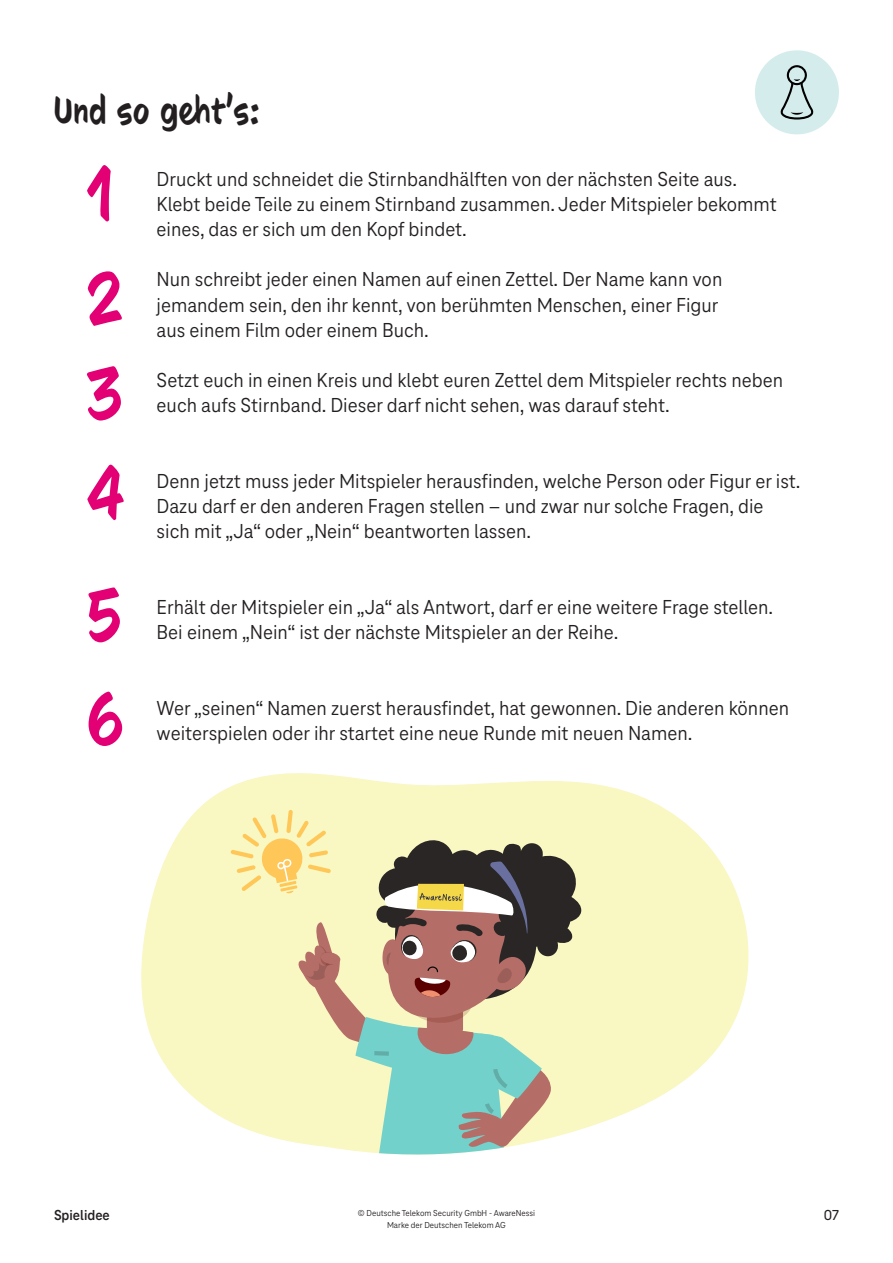
<style>
.page{position:relative;width:893px;height:1263px;background:#fff}
.page>*{position:absolute;margin:0;border:0;box-sizing:border-box;transform-origin:0 0}
.t1{font:700 78.3px/103.5px "Tele Neo Marker";color:#e20074}
.t2{font:700 42px "Tele Neo Marker";letter-spacing:.025em;color:#231f20}
.t3{font:21px/25.2px "Tele Neo";color:#231f20}
.t4{font:700 15px "Tele Neo";color:#231f20}
.t5{font:500 15px "Tele Neo";color:#231f20}
.t6{font:9px/12px "Tele Neo";color:#231f20;text-align:center}
</style>
<div class="page">
<div style="left:755px;top:50px;width:84px;height:84px;background:#d4edec;border-radius:50%"></div>
<svg style="left:780px;top:65px;width:34px;height:55px"></svg>
<svg style="left:141px;top:773px;width:608px;height:356px;fill:#f9f7c2"></svg>
<svg style="left:230px;top:810px;width:352px;height:345px;background:#c8c6a4"></svg>
<h2 class="t2" style="left:54px;top:83px;width:207px">Und so geht’s:</h2>
<p class="t3" style="left:157px;top:166px;width:622px">Druckt und schneidet die Stirnbandhälften von der nächsten Seite aus.<br>Klebt beide Teile zu einem Stirnband zusammen. Jeder Mitspieler bekommt eines, das er sich um den Kopf bindet.</p>
<p class="t3" style="left:157px;top:267px;width:567px">Nun schreibt jeder einen Namen auf einen Zettel. Der Name kann von jemandem sein, den ihr kennt, von berühmten Menschen, einer Figur aus einem Film oder einem Buch.</p>
<p class="t3" style="left:157px;top:368px;width:628px">Setzt euch in einen Kreis und klebt euren Zettel dem Mitspieler rechts neben euch aufs Stirnband. Dieser darf nicht sehen, was darauf steht.</p>
<h1 class="t1" style="left:88px;top:142px;width:35px">1<br>2</h1>
<h1 class="t1" style="left:88px;top:342px;width:36px">3</h1>
<h1 class="t1" style="left:88px;top:431px;width:37px;line-height:122.6px">4<br>5</h1>
<h1 class="t1" style="left:88px;top:668px;width:37px">6</h1>
<p class="t3" style="left:157px;top:469px;width:645px">Denn jetzt muss jeder Mitspieler herausfinden, welche Person oder Figur er ist.<br>Dazu darf er den anderen Fragen stellen – und zwar nur solche Fragen, die sich mit „Ja“ oder „Nein“ beantworten lassen.</p>
<p class="t3" style="left:157px;top:595px;width:618px">Erhält der Mitspieler ein „Ja“ als Antwort, darf er eine weitere Frage stellen.<br>Bei einem „Nein“ ist der nächste Mitspieler an der Reihe.</p>
<p class="t3" style="left:157px;top:695px;width:634px">Wer „seinen“ Namen zuerst herausfindet, hat gewonnen. Die anderen können weiterspielen oder ihr startet eine neue Runde mit neuen Namen.</p>
<p class="t4" style="left:54px;top:1207px;width:57px">Spielidee</p>
<p class="t6" style="left:358px;top:1207px;width:179px">© Deutsche Telekom Security GmbH - AwareNessi<br>Marke der Deutschen Telekom AG</p>
<p class="t5" style="left:824px;top:1207px;width:17px">07</p>
</div>
